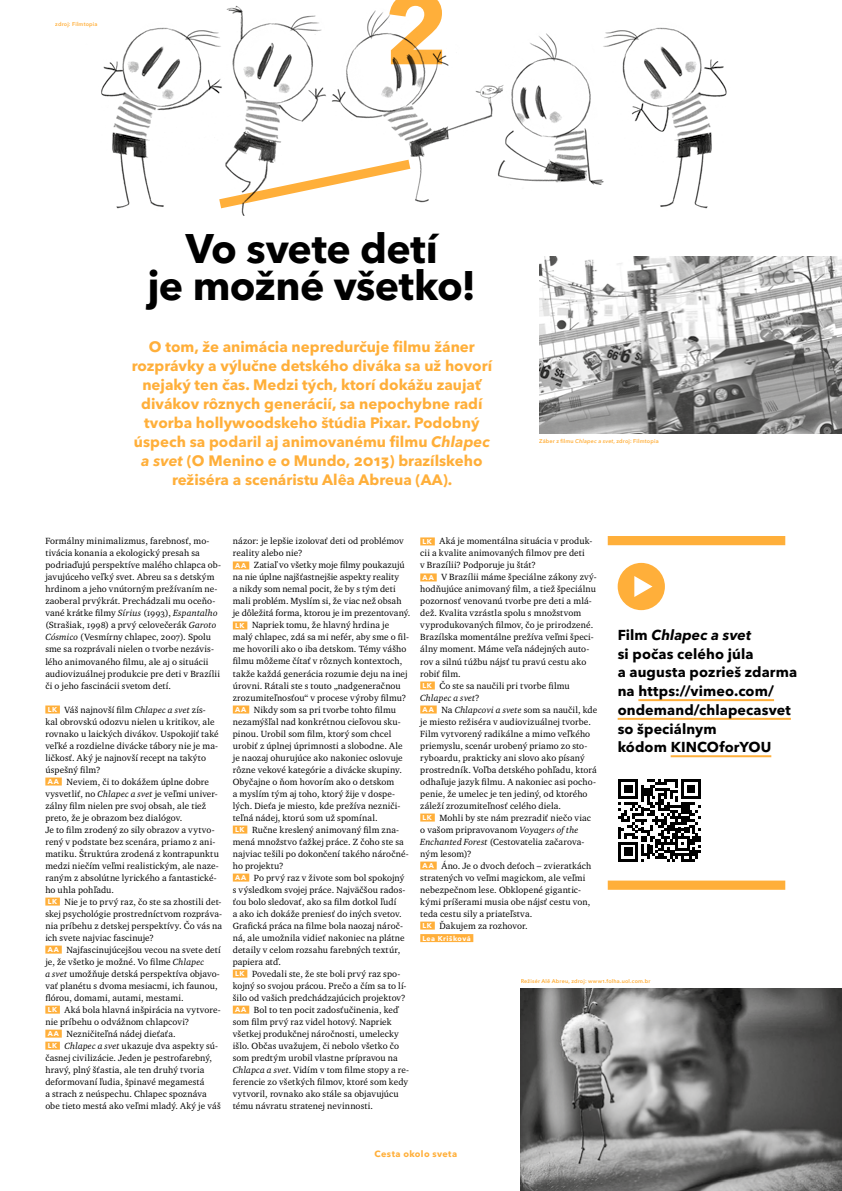
<style>
.page{position:relative;width:842px;height:1191px;background:#fff}
.page>*{position:absolute;margin:0;border:0;box-sizing:border-box;transform-origin:0 0}
.t1{font:700 100px "Avenir Next LT Pro";color:#ffaf3a}
.t2{font:700 40.9px/37.1px "Avenir Next LT Pro";letter-spacing:-.015em;color:#000;text-align:center}
.t3{font:700 15px/19px "Avenir Next LT Pro";color:#ffaf3a;text-align:center}
.t4{font:700 14.3px/18.7px "Avenir Next LT Pro";letter-spacing:.005em;color:#000}
.t5{font:9.2px/12px "Charter ITC Pro";letter-spacing:.015em;color:#000}
.t6{font:700 9px "Avenir Next LT Pro";letter-spacing:.04em;color:#ffaf3a}
.t7{font:700 7px "Avenir Next LT Pro";letter-spacing:.075em;color:#fff}
.t8{font:600 5.5px "Avenir Next LT Pro";letter-spacing:.03em;color:#ffaf3a}
.s1{font-style:italic}
.s2{font-family:"Avenir Next LT Pro";font-weight:700;font-size:7px;color:#fff}
</style>
<div class="page">
<hr style="left:638px;top:699px;width:136px;height:2px;background:#ffaf3a">
<hr style="left:618px;top:718px;width:173px;height:2px;background:#ffaf3a">
<hr style="left:671px;top:755px;width:100px;height:2px;background:#ffaf3a">
<img style="left:101px;top:5px;width:626px;height:210px">
<div style="left:233px;top:561px;width:16px;height:8px;background:#ffaf3a"></div>
<div style="left:233px;top:621px;width:14px;height:8px;background:#ffaf3a"></div>
<div style="left:233px;top:705px;width:16px;height:8px;background:#ffaf3a"></div>
<div style="left:233px;top:825px;width:14px;height:8px;background:#ffaf3a"></div>
<div style="left:233px;top:873px;width:16px;height:8px;background:#ffaf3a"></div>
<div style="left:233px;top:969px;width:14px;height:8px;background:#ffaf3a"></div>
<div style="left:233px;top:1005px;width:16px;height:8px;background:#ffaf3a"></div>
<div style="left:45px;top:705px;width:15px;height:8px;background:#ffaf3a"></div>
<div style="left:45px;top:777px;width:17px;height:8px;background:#ffaf3a"></div>
<div style="left:45px;top:897px;width:15px;height:8px;background:#ffaf3a"></div>
<div style="left:45px;top:945px;width:17px;height:8px;background:#ffaf3a"></div>
<div style="left:45px;top:1005px;width:15px;height:8px;background:#ffaf3a"></div>
<div style="left:45px;top:1029px;width:17px;height:8px;background:#ffaf3a"></div>
<div style="left:45px;top:1041px;width:15px;height:8px;background:#ffaf3a"></div>
<div style="left:420px;top:537px;width:15px;height:8px;background:#ffaf3a"></div>
<div style="left:420px;top:573px;width:17px;height:8px;background:#ffaf3a"></div>
<div style="left:420px;top:681px;width:15px;height:8px;background:#ffaf3a"></div>
<div style="left:420px;top:705px;width:17px;height:8px;background:#ffaf3a"></div>
<div style="left:420px;top:813px;width:15px;height:8px;background:#ffaf3a"></div>
<div style="left:420px;top:861px;width:17px;height:8px;background:#ffaf3a"></div>
<div style="left:420px;top:921px;width:15px;height:8px;background:#ffaf3a"></div>
<div style="left:420px;top:934px;width:53px;height:8px;background:#ffaf3a"></div>
<img style="left:521px;top:988px;width:321px;height:203px">
<img style="left:539px;top:256px;width:303px;height:177px">
<svg style="left:210px;top:153px;width:209px;height:56px"></svg>
<div style="left:608px;top:536px;width:177px;height:9px;background:#ffaf3a"></div>
<div style="left:608px;top:880px;width:177px;height:9px;background:#ffaf3a"></div>
<div style="left:618px;top:563px;width:47px;height:47px;background:#ffaf3a;border-radius:50%"></div>
<svg style="left:634px;top:576px;width:18px;height:21px"></svg>
<svg style="left:618px;top:779px;width:83px;height:83px"></svg>
<p class="t8" style="left:55px;top:21px;width:44px">zdroj: Filmtopia</p>
<h1 class="t1" style="left:384px;top:-32px;width:66px">2</h1>
<h2 class="t2" style="left:148px;top:230px;width:330px">Vo svete detí<br>je možné všetko!</h2>
<p class="t3" style="left:132px;top:337px;width:362px">O tom, že animácia nepredurčuje filmu žáner rozprávky a výlučne detského diváka sa už hovorí nejaký ten čas. Medzi tých, ktorí dokážu zaujať divákov rôznych generácií, sa nepochybne radí tvorba hollywoodskeho štúdia Pixar. Podobný úspech sa podaril aj animovanému filmu <span class="s1">Chlapec a svet</span> (O Menino e o Mundo, 2013) brazílskeho režiséra a scenáristu Alêa Abreua (AA).</p>
<p class="t8" style="left:539px;top:438px;width:121px">Záber z filmu <span class="s1">Chlapec a svet</span>, zdroj: Filmtopia</p>
<p class="t5" style="left:45px;top:535px;width:177px">Formálny minimalizmus, farebnosť, mo&shy;tivácia konania a ekologický presah sa podriaďujú perspektíve malého chlapca ob&shy;javujúceho veľký svet. Abreu sa s detským hrdinom a jeho vnútorným prežívaním ne&shy;zaoberal prvýkrát. Prechádzali mu oceňo&shy;vané krátke filmy <span class="s1">Sírius</span> (1993), <span class="s1">Espantalho </span>(Strašiak, 1998) a prvý celovečerák <span class="s1">Garoto Cósmico</span> (Vesmírny chlapec, 2007). Spolu sme sa rozprávali nielen o tvorbe nezávis&shy;lého animovaného filmu, ale aj o situácii audiovizuálnej produkcie pre deti v Brazílii či o jeho fascinácii svetom detí.</p>
<p class="t5" style="left:45px;top:703px;width:178px"><span class="s2">LK</span> Váš najnovší film <span class="s1">Chlapec a svet</span> zís-<br>kal obrovskú odozvu nielen u kritikov, ale rovnako u laických divákov. Uspokojiť také veľké a rozdielne divácke tábory nie je ma&shy;ličkosť. Aký je najnovší recept na takýto úspešný film?<br><span class="s2">AA</span> Neviem, či to dokážem úplne dobre vysvetliť, no <span class="s1">Chlapec a svet</span> je veľmi univer&shy;zálny film nielen pre svoj obsah, ale tiež preto, že je obrazom bez dialógov.<br>Je to film zrodený zo sily obrazov a vytvo&shy;rený v podstate bez scenára, priamo z ani&shy;matiku. Štruktúra zrodená z kontrapunktu medzi niečím veľmi realistickým, ale naze&shy;raným z absolútne lyrického a fantastické&shy;ho uhla pohľadu.<br><span class="s2">LK</span> Nie je to prvý raz, čo ste sa zhostili det&shy;skej psychológie prostredníctvom rozpráva&shy;nia príbehu z detskej perspektívy. Čo vás na ich svete najviac fascinuje?<br><span class="s2">AA</span> Najfascinujúcejšou vecou na svete detí je, že všetko je možné. Vo filme <span class="s1">Chlapec<br>a svet</span> umožňuje detská perspektíva objavo&shy;vať planétu s dvoma mesiacmi, ich faunou, flórou, domami, autami, mestami.<br><span class="s2">LK</span> Aká bola hlavná inšpirácia na vytvore&shy;nie príbehu o odvážnom chlapcovi?<br><span class="s2">AA</span> Nezničiteľná nádej dieťaťa.<br><span class="s2">LK</span> <span class="s1">Chlapec a svet</span> ukazuje dva aspekty sú&shy;časnej civilizácie. Jeden je pestrofarebný, hravý, plný šťastia, ale ten druhý tvoria deformovaní ľudia, špinavé megamestá<br>a strach z neúspechu. Chlapec spoznáva obe tieto mestá ako veľmi mladý. Aký je váš</p>
<p class="t5" style="left:233px;top:535px;width:179px">názor: je lepšie izolovať deti od problémov reality alebo nie?<br><span class="s2">AA</span> Zatiaľ vo všetky moje filmy poukazujú na nie úplne najšťastnejšie aspekty reality<br>a nikdy som nemal pocit, že by s tým deti mali problém. Myslím si, že viac než obsah je dôležitá forma, ktorou je im prezentovaný.<br><span class="s2">LK</span> Napriek tomu, že hlavný hrdina je<br>malý chlapec, zdá sa mi nefér, aby sme o fil&shy;me hovorili ako o iba detskom. Témy vášho filmu môžeme čítať v rôznych kontextoch, takže každá generácia rozumie deju na inej úrovni. Rátali ste s touto „nadgeneračnou zrozumiteľnosťou“ v procese výroby filmu?<br><span class="s2">AA</span> Nikdy som sa pri tvorbe tohto filmu nezamýšľal nad konkrétnou cieľovou sku&shy;pinou. Urobil som film, ktorý som chcel urobiť z úplnej úprimnosti a slobodne. Ale je naozaj ohurujúce ako nakoniec oslovuje rôzne vekové kategórie a divácke skupiny.<br>Obyčajne o ňom hovorím ako o detskom<br>a myslím tým aj toho, ktorý žije v dospe&shy;lých. Dieťa je miesto, kde prežíva nezniči&shy;teľná nádej, ktorú som už spomínal.<br><span class="s2">LK</span> Ručne kreslený animovaný film zna&shy;mená množstvo ťažkej práce. Z čoho ste sa najviac tešili po dokončení takého náročné&shy;ho projektu?<br><span class="s2">AA</span> Po prvý raz v živote som bol spokojný<br>s výsledkom svojej práce. Najväčšou rados&shy;ťou bolo sledovať, ako sa film dotkol ľudí<br>a ako ich dokáže preniesť do iných svetov.<br>Grafická práca na filme bola naozaj nároč&shy;ná, ale umožnila vidieť nakoniec na plátne detaily v celom rozsahu farebných textúr, papiera atď.<br><span class="s2">LK</span> Povedali ste, že ste boli prvý raz spo&shy;kojný so svojou prácou. Prečo a čím sa to lí&shy;šilo od vašich predchádzajúcich projektov?<br><span class="s2">AA</span> Bol to ten pocit zadosťučinenia, keď som film prvý raz videl hotový. Napriek všetkej produkčnej náročnosti, umelecky išlo. Občas uvažujem, či nebolo všetko čo som predtým urobil vlastne prípravou na <span class="s1">Chlapca a svet</span>. Vidím v tom filme stopy a re&shy;ferencie zo všetkých filmov, ktoré som kedy vytvoril, rovnako ako stále sa objavujúcu tému návratu stratenej nevinnosti.</p>
<p class="t5" style="left:420px;top:535px;width:179px"><span class="s2">LK</span> Aká je momentálna situácia v produk&shy;cii a kvalite animovaných filmov pre deti<br>v Brazílii? Podporuje ju štát?<br><span class="s2">AA</span> V Brazílii máme špeciálne zákony zvý&shy;hodňujúce animovaný film, a tiež špeciálnu pozornosť venovanú tvorbe pre deti a mlá&shy;dež. Kvalita vzrástla spolu s množstvom vyprodukovaných filmov, čo je prirodzené.<br>Brazílska momentálne prežíva veľmi špeci&shy;álny moment. Máme veľa nádejných auto&shy;rov a silnú túžbu nájsť tu pravú cestu ako robiť film.<br><span class="s2">LK</span> Čo ste sa naučili pri tvorbe filmu <span class="s1">Chlapec a svet</span>?<br><span class="s2">AA</span> Na <span class="s1">Chlapcovi a svete</span> som sa naučil, kde je miesto režiséra v audiovizuálnej tvorbe.<br>Film vytvorený radikálne a mimo veľkého priemyslu, scenár urobený priamo zo sto&shy;ryboardu, prakticky ani slovo ako písaný prostredník. Voľba detského pohľadu, ktorá odhaľuje jazyk filmu. A nakoniec asi pocho&shy;penie, že umelec je ten jediný, od ktorého záleží zrozumiteľnosť celého diela.<br><span class="s2">LK</span> Mohli by ste nám prezradiť niečo viac<br>o vašom pripravovanom <span class="s1">Voyagers of the Enchanted Forest</span> (Cestovatelia začarova&shy;ným lesom)?<br><span class="s2">AA</span> Áno. Je o dvoch deťoch – zvieratkách stratených vo veľmi magickom, ale veľmi nebezpečnom lese. Obklopené gigantic&shy;kými príšerami musia obe nájsť cestu von, teda cestu sily a priateľstva.<br><span class="s2">LK</span> Ďakujem za rozhovor.</p>
<p class="t7" style="left:422px;top:934px;width:50px">Lea Krišková</p>
<h3 class="t4" style="left:618px;top:625px;width:181px">Film <span class="s1">Chlapec a svet<br></span>si počas celého júla<br>a augusta pozrieš zdarma na https://vimeo.com/ ondemand/chlapecasvet so špeciálnym<br>kódom KINCOforYOU</h3>
<p class="t8" style="left:521px;top:978px;width:131px">Režisér Alê Abreu, zdroj: www1.folha.uol.com.br</p>
<p class="t6" style="left:375px;top:1148px;width:84px">Cesta okolo sveta</p>
</div>
